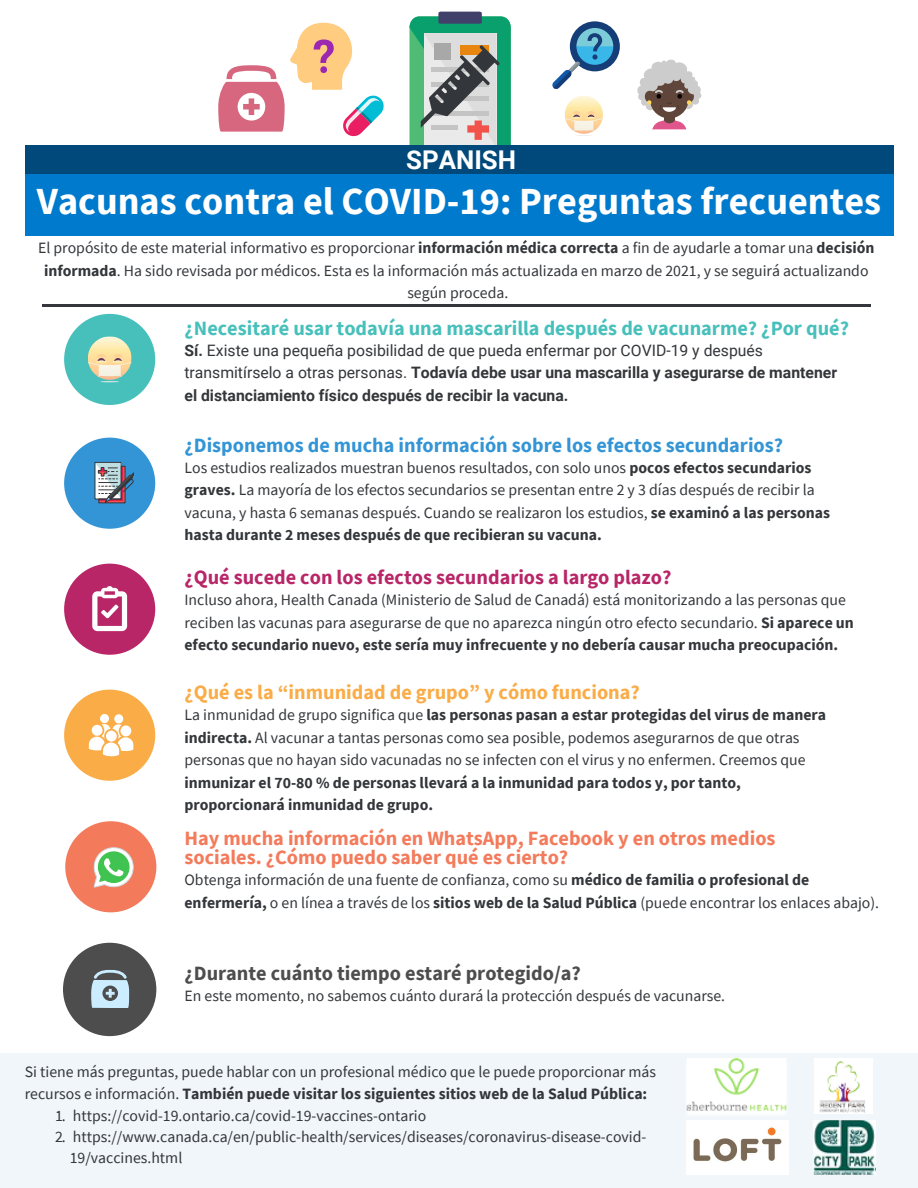
<style>
.page{position:relative;width:918px;height:1188px;background:#fff}
.page>*{position:absolute;margin:0;border:0;box-sizing:border-box;transform-origin:0 0}
.t1{font:700 38.25px "Source Sans Pro";color:#fff}
.t2{font:700 25.8px "Roboto";color:#fff}
.t3{font:700 20.25px/19.2px "Source Sans Pro";color:#f37b5c}
.t4{font:700 20.25px "Source Sans Pro";color:#47c0bb}
.t5{font:700 20.25px "Source Sans Pro";color:#3395d6}
.t6{font:700 20.25px "Source Sans Pro";color:#b82668}
.t7{font:700 20.25px "Source Sans Pro";color:#faac47}
.t8{font:700 20.25px "Source Sans Pro";color:#4d4d4d}
.t9{font:15.75px/22.5px "Source Sans Pro";color:#33363a}
.t10{font:700 15.75px/22.5px "Roboto";color:#33363a}
.t11{font:700 15.75px/22.5px "Source Sans Pro";color:#33363a}
.s1{font-weight:700}
.s2{font-weight:400}
</style>
<div class="page">
<div style="left:25px;top:173px;width:868px;height:63px;background:#007acc"></div>
<div style="left:25px;top:145px;width:868px;height:28px;background:#00497a"></div>
<div style="left:64px;top:314px;width:91px;height:91px;background:#47c0bb;border-radius:50%"></div>
<div style="left:64px;top:438px;width:91px;height:91px;background:#3395d6;border-radius:50%"></div>
<div style="left:64px;top:564px;width:91px;height:91px;background:#b82668;border-radius:50%"></div>
<div style="left:64px;top:690px;width:91px;height:91px;background:#faac47;border-radius:50%"></div>
<div style="left:65px;top:821px;width:91px;height:91px;background:#f37b5c;border-radius:50%"></div>
<svg style="left:218px;top:23px;width:166px;height:113px"></svg>
<svg style="left:565px;top:96px;width:38px;height:40px"></svg>
<svg style="left:637px;top:60px;width:65px;height:69px"></svg>
<svg style="left:552px;top:21px;width:68px;height:68px"></svg>
<svg style="left:410px;top:12px;width:101px;height:133px;background:#83ab98"></svg>
<div style="left:63px;top:943px;width:93px;height:93px;background:#4d4d4d;border-radius:50%"></div>
<svg style="left:88px;top:336px;width:44px;height:47px"></svg>
<svg style="left:95px;top:462px;width:39px;height:42px"></svg>
<svg style="left:92px;top:586px;width:35px;height:45px"></svg>
<svg style="left:89px;top:714px;width:45px;height:42px"></svg>
<svg style="left:94px;top:847px;width:40px;height:41px"></svg>
<svg style="left:91px;top:970px;width:38px;height:38px"></svg>
<div style="left:0;top:1053px;width:918px;height:135px;background:#f0f6fa"></div>
<img style="left:686px;top:1120px;width:103px;height:54px">
<img style="left:813px;top:1120px;width:62px;height:54px">
<img style="left:686px;top:1059px;width:101px;height:55px">
<img style="left:814px;top:1059px;width:59px;height:55px">
<hr style="left:43px;top:305px;width:828px;height:2px;background:#33363a">
<h2 class="t2" style="left:406px;top:142px;width:112px">SPANISH</h2>
<h1 class="t1" style="left:37px;top:175px;width:846px">Vacunas contra el COVID-19: Preguntas frecuentes</h1>
<p class="t9" style="left:38px;top:237px;width:838px;text-align:center">El propósito de este material informativo es proporcionar <span class="s1">información médica correcta</span> a fin de ayudarle a tomar una <span class="s1">decisión informada</span>. Ha sido revisada por médicos. Esta es la información más actualizada en marzo de 2021, y se seguirá actualizando según proceda.</p>
<p class="t4" style="left:184px;top:315px;width:666px">¿Necesitaré usar todavía una mascarilla después de vacunarme? ¿Por qué?</p>
<p class="t10" style="left:184px;top:338px;width:654px">Sí. <span class="s2">Existe una pequeña posibilidad de que pueda enfermar por COVID-19 y después transmitírselo a otras personas.</span> Todavía debe usar una mascarilla y asegurarse de mantener el distanciamiento físico después de recibir la vacuna.</p>
<p class="t5" style="left:184px;top:432px;width:600px">¿Disponemos de mucha información sobre los efectos secundarios?</p>
<p class="t9" style="left:184px;top:456px;width:647px">Los estudios realizados muestran buenos resultados, con solo unos <span class="s1">pocos efectos secundarios graves.</span> La mayoría de los efectos secundarios se presentan entre 2 y 3 días después de recibir la vacuna, y hasta 6 semanas después. Cuando se realizaron los estudios, <span class="s1">se examinó a las personas hasta durante 2 meses después de que recibieran su vacuna.</span></p>
<p class="t6" style="left:184px;top:563px;width:489px">¿Qué sucede con los efectos secundarios a largo plazo?</p>
<p class="t9" style="left:184px;top:589px;width:671px">Incluso ahora, Health Canada (Ministerio de Salud de Canadá) está monitorizando a las personas que reciben las vacunas para asegurarse de que no aparezca ningún otro efecto secundario. <span class="s1">Si aparece un efecto secundario nuevo, este sería muy infrecuente y no debería causar mucha preocupación.</span></p>
<p class="t7" style="left:184px;top:678px;width:457px">¿Qué es la “inmunidad de grupo” y cómo funciona?</p>
<p class="t9" style="left:184px;top:703px;width:643px">La inmunidad de grupo significa que <span class="s1">las personas pasan a estar protegidas del virus de manera indirecta.</span> Al vacunar a tantas personas como sea posible, podemos asegurarnos de que otras personas que no hayan sido vacunadas no se infecten con el virus y no enfermen. Creemos que</p>
<p class="t11" style="left:184px;top:771px;width:558px">inmunizar el 70-80 % de personas llevará a la inmunidad para todos y, por tanto, proporcionará inmunidad de grupo.</p>
<p class="t3" style="left:184px;top:828px;width:593px">Hay mucha información en WhatsApp, Facebook y en otros medios sociales. ¿Cómo puedo saber qué es cierto?</p>
<p class="t9" style="left:184px;top:869px;width:696px">Obtenga información de una fuente de confianza, como su <span class="s1">médico de familia o profesional de enfermería,</span> o en línea a través de los <span class="s1">sitios web de la Salud Pública</span> (puede encontrar los enlaces abajo).</p>
<p class="t8" style="left:184px;top:959px;width:398px">¿Durante cuánto tiempo estaré protegido/a?</p>
<p class="t9" style="left:184px;top:985px;width:542px">En este momento, no sabemos cuánto durará la protección después de vacunarse.</p>
<p class="t9" style="left:25px;top:1060px;width:633px">Si tiene más preguntas, puede hablar con un profesional médico que le puede proporcionar más recursos e información. <span class="s1">También puede visitar los siguientes sitios web de la Salud Pública:</span></p>
<p class="t9" style="left:55px;top:1104px;width:373px">1. https://covid-19.ontario.ca/covid-19-vaccines-ontario</p>
<p class="t9" style="left:70px;top:1126px;width:578px;line-height:21.3px;text-indent:-15px">2. https://www.canada.ca/en/public-health/services/diseases/coronavirus-disease-covid-<br>19/vaccines.html</p>
</div>
